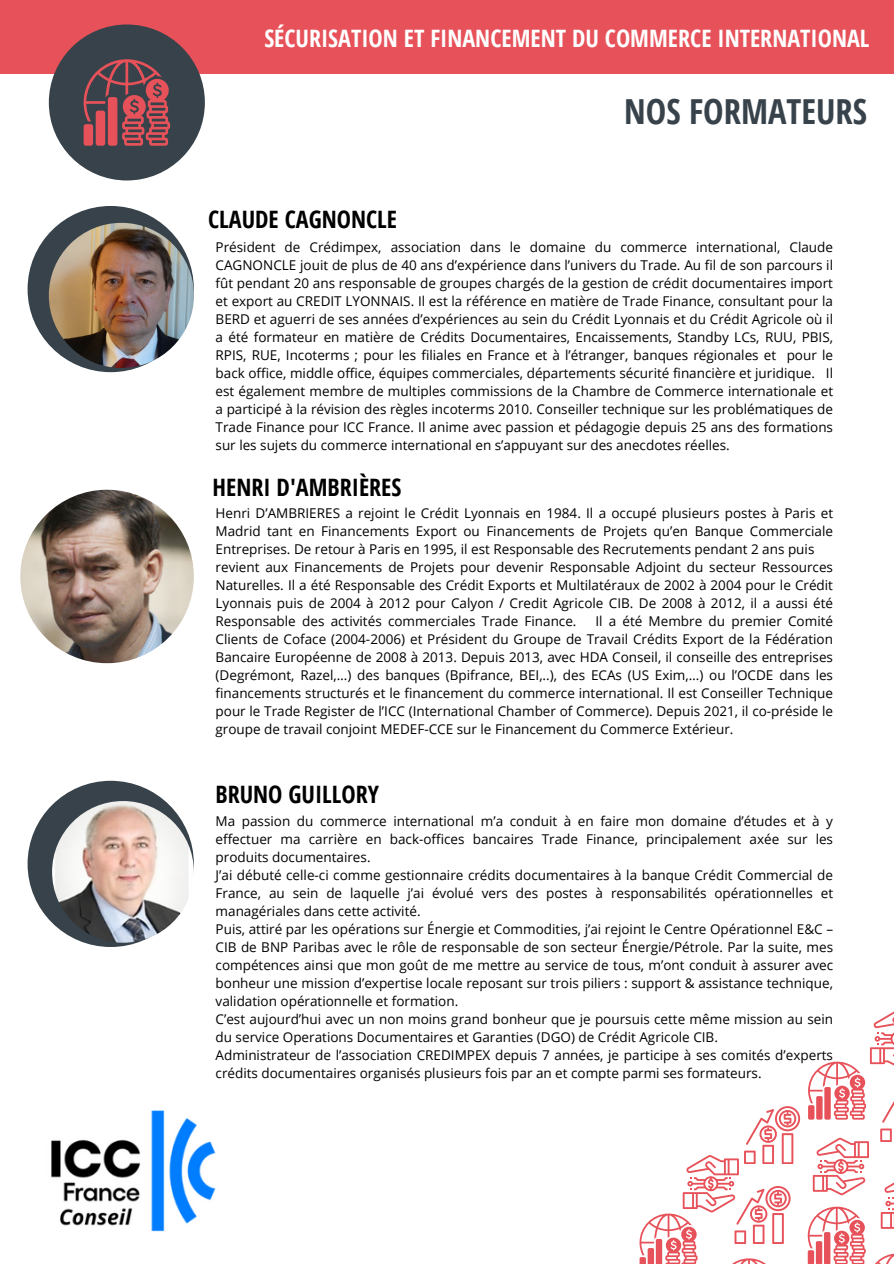
<style>
.page{position:relative;width:894px;height:1264px;background:#fff}
.page>*{position:absolute;margin:0;border:0;box-sizing:border-box;transform-origin:0 0}
.t1{font:700 34.5px "Open Sans Condensed";color:#37424a}
.t2{font:700 24px "Open Sans Condensed";color:#fff}
.t3{font:700 24px "Open Sans Condensed";color:#000}
.t4{font:13.5px/18px "Open Sans";color:#000;text-align:justify}
</style>
<div class="page">
<svg style="left:639px;top:1106px;width:160px;height:157px"></svg>
<svg style="left:807px;top:1128px;width:86px;height:135px"></svg>
<svg style="left:808px;top:1012px;width:85px;height:110px"></svg>
<div style="left:0;top:0;width:893px;height:73px;background:#e7525a"></div>
<div style="left:49px;top:24px;width:156px;height:156px;background:#37424a;border-radius:50%"></div>
<svg style="left:84px;top:59px;width:86px;height:87px"></svg>
<div style="left:28px;top:780px;width:166px;height:167px;background:#37424a;border-radius:50%"></div>
<img style="left:52px;top:801px;width:142px;height:141px;border-radius:50%">
<div style="left:28px;top:206px;width:166px;height:166px;background:#37424a;border-radius:50%"></div>
<img style="left:49px;top:223px;width:145px;height:145px;border-radius:50%">
<img style="left:51px;top:1110px;width:165px;height:122px">
<img style="left:20px;top:490px;width:174px;height:173px;border-radius:50%">
<p class="t2" style="left:264px;top:22px;width:606px">SÉCURISATION ET FINANCEMENT DU COMMERCE INTERNATIONAL</p>
<p class="t3" style="left:208px;top:203px;width:190px">CLAUDE CAGNONCLE</p>
<p class="t1" style="left:624px;top:87px;width:244px">NOS FORMATEURS</p>
<h2 class="t4" style="left:215px;top:238px;width:619px">Président de Crédimpex, association dans le domaine du commerce international, Claude CAGNONCLE jouit de plus de 40 ans d’expérience dans l’univers du Trade. Au fil de son parcours il fût pendant 20 ans responsable de groupes chargés de la gestion de crédit documentaires import et export au CREDIT LYONNAIS. Il est la référence en matière de Trade Finance, consultant pour la BERD et aguerri de ses années d’expériences au sein du Crédit Lyonnais et du Crédit Agricole où il a été formateur en matière de Crédits Documentaires, Encaissements, Standby LCs, RUU, PBIS, RPIS, RUE, Incoterms ; pour les filiales en France et à l’étranger, banques régionales et pour le back office, middle office, équipes commerciales, départements sécurité financière et juridique. Il est également membre de multiples commissions de la Chambre de Commerce internationale et a participé à la révision des règles incoterms 2010. Conseiller technique sur les problématiques de Trade Finance pour ICC France. Il anime avec passion et pédagogie depuis 25 ans des formations sur les sujets du commerce international en s’appuyant sur des anecdotes réelles.</h2>
<p class="t3" style="left:212px;top:470px;width:190px">HENRI D'AMBRIÈRES</p>
<p class="t4" style="left:215px;top:504px;width:618px">Henri D’AMBRIERES a rejoint le Crédit Lyonnais en 1984. Il a occupé plusieurs postes à Paris et Madrid tant en Financements Export ou Financements de Projets qu’en Banque Commerciale Entreprises. De retour à Paris en 1995, il est Responsable des Recrutements pendant 2 ans puis</p>
<h2 class="t4" style="left:215px;top:558px;width:619px">revient aux Financements de Projets pour devenir Responsable Adjoint du secteur Ressources Naturelles. Il a été Responsable des Crédit Exports et Multilatéraux de 2002 à 2004 pour le Crédit Lyonnais puis de 2004 à 2012 pour Calyon / Credit Agricole CIB. De 2008 à 2012, il a aussi été Responsable des activités commerciales Trade Finance.</h2>
<h2 class="t4" style="left:215px;top:612px;width:618px;text-indent:379px">Il a été Membre du premier Comité Clients de Coface (2004-2006) et Président du Groupe de Travail Crédits Export de la Fédération Bancaire Européenne de 2008 à 2013. Depuis 2013, avec HDA Conseil, il conseille des entreprises (Degrémont, Razel,…) des banques (Bpifrance, BEI,..), des ECAs (US Exim,…) ou l’OCDE dans les financements structurés et le financement du commerce international. Il est Conseiller Technique pour le Trade Register de l’ICC (International Chamber of Commerce). Depuis 2021, il co-préside le groupe de travail conjoint MEDEF-CCE sur le Financement du Commerce Extérieur.</h2>
<p class="t3" style="left:215px;top:777px;width:165px">BRUNO GUILLORY</p>
<h2 class="t4" style="left:215px;top:811px;width:618px">Ma passion du commerce international m’a conduit à en faire mon domaine d’études et à y effectuer ma carrière en back-offices bancaires Trade Finance, principalement axée sur les produits documentaires.</h2>
<p class="t4" style="left:215px;top:865px;width:619px">J’ai débuté celle-ci comme gestionnaire crédits documentaires à la banque Crédit Commercial de France, au sein de laquelle j’ai évolué vers des postes à responsabilités opérationnelles et managériales dans cette activité.</p>
<p class="t4" style="left:215px;top:919px;width:619px">Puis, attiré par les opérations sur Énergie et Commodities, j’ai rejoint le Centre Opérationnel E&amp;C – CIB de BNP Paribas avec le rôle de responsable de son secteur Énergie/Pétrole. Par la suite, mes compétences ainsi que mon goût de me mettre au service de tous, m’ont conduit à assurer avec bonheur une mission d’expertise locale reposant sur trois piliers : support &amp; assistance technique, validation opérationnelle et formation.</p>
<p class="t4" style="left:215px;top:1009px;width:618px">C’est aujourd’hui avec un non moins grand bonheur que je poursuis cette même mission au sein du service Operations Documentaires et Garanties (DGO) de Crédit Agricole CIB.</p>
<p class="t4" style="left:215px;top:1045px;width:618px">Administrateur de l’association CREDIMPEX depuis 7 années, je participe à ses comités d’experts crédits documentaires organisés plusieurs fois par an et compte parmi ses formateurs.</p>
</div>
